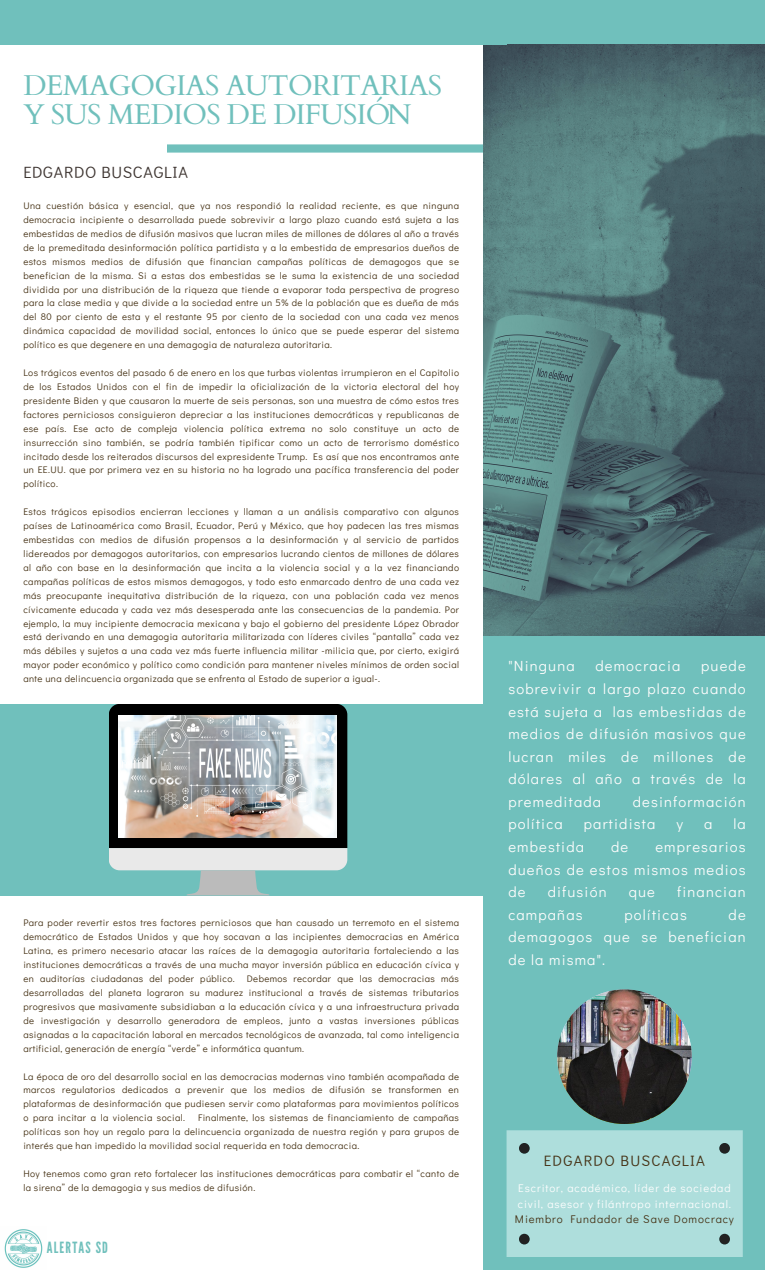
<style>
.page{position:relative;width:765px;height:1270px;background:#fff}
.page>*{position:absolute;margin:0;border:0;box-sizing:border-box;transform-origin:0 0}
.t1{font:28.59px "Cardo";letter-spacing:-.025em;color:#70c0bc}
.t2{font:16.27px "Didact Gothic";letter-spacing:.04em;color:#3e3531}
.t3{font:15.47px "League Gothic";letter-spacing:.08em;color:#70c0bc}
.t4{font:14.98px "Didact Gothic";letter-spacing:.08em;color:#453114}
.t5{font:14.7px/22.6px "Didact Gothic";letter-spacing:.08em;color:#fcfcfc;text-align:justify}
.t6{font:11.09px/15.3px "Didact Gothic";letter-spacing:.08em;color:#fefefe}
.t7{font:11.09px "Didact Gothic";letter-spacing:.08em;color:#453114}
.t8{font:9.52px/13.9px "Didact Gothic";letter-spacing:.04em;color:#453114;text-align:justify}
</style>
<div class="page">
<div style="left:483px;top:0;width:282px;height:1270px;background:#70c0bc"></div>
<svg style="left:167px;top:144px;width:316px;height:9px"></svg>
<div style="left:507px;top:1130px;width:236px;height:127px;background:#aededc"></div>
<div style="left:519px;top:1143px;width:11px;height:11px;background:#222;border-radius:50%"></div>
<div style="left:719px;top:1143px;width:11px;height:11px;background:#222;border-radius:50%"></div>
<div style="left:719px;top:1234px;width:11px;height:10px;background:#222;border-radius:50%"></div>
<div style="left:519px;top:1234px;width:11px;height:10px;background:#222;border-radius:50%"></div>
<img style="left:483px;top:45px;width:282px;height:590px">
<img style="left:557px;top:989px;width:135px;height:135px;border-radius:50%">
<div style="left:0;top:0;width:506px;height:45px;background:#70c0bc"></div>
<img style="left:4px;top:1229px;width:39px;height:39px">
<div style="left:0;top:704px;width:485px;height:191px;background:#70c0bc"></div>
<svg style="left:109px;top:704px;width:238px;height:191px"></svg>
<img style="left:119px;top:715px;width:218px;height:123px">
<p class="t1" style="left:23px;top:67px;width:420px">DEMAGOGIAS AUTORITARIAS</p>
<p class="t1" style="left:23px;top:95px;width:390px">Y SUS MEDIOS DE DIFUSIÓN</p>
<p class="t2" style="left:23px;top:161px;width:166px">EDGARDO BUSCAGLIA</p>
<p class="t8" style="left:23px;top:198px;width:437px">Una cuestión básica y esencial, que ya nos respondió la realidad reciente, es que ninguna democracia incipiente o desarrollada puede sobrevivir a largo plazo cuando está sujeta a las embestidas de medios de difusión masivos que lucran miles de millones de dólares al año a través de la premeditada desinformación política partidista y a la embestida de empresarios dueños de estos mismos medios de difusión que financian campañas políticas de demagogos que se benefician de la misma. Si a estas dos embestidas se le suma la existencia de una sociedad dividida por una distribución de la riqueza que tiende a evaporar toda perspectiva de progreso para la clase media y que divide a la sociedad entre un 5% de la población que es dueña de más del 80 por ciento de esta y el restante 95 por ciento de la sociedad con una cada vez menos dinámica capacidad de movilidad social, entonces lo único que se puede esperar del sistema político es que degenere en una demagogia de naturaleza autoritaria.</p>
<p class="t8" style="left:23px;top:365px;width:437px">Los trágicos eventos del pasado 6 de enero en los que turbas violentas irrumpieron en el Capitolio de los Estados Unidos con el fin de impedir la oficialización de la victoria electoral del hoy presidente Biden y que causaron la muerte de seis personas, son una muestra de cómo estos tres factores perniciosos consiguieron depreciar a las instituciones democráticas y republicanas de ese país. Ese acto de compleja violencia política extrema no solo constituye un acto de insurrección sino también, se podría también tipificar como un acto de terrorismo doméstico incitado desde los reiterados discursos del expresidente Trump. Es así que nos encontramos ante un EE.UU. que por primera vez en su historia no ha logrado una pacífica transferencia del poder político.</p>
<p class="t8" style="left:23px;top:505px;width:437px">Estos trágicos episodios encierran lecciones y llaman a un análisis comparativo con algunos países de Latinoamérica como Brasil, Ecuador, Perú y México, que hoy padecen las tres mismas embestidas con medios de difusión propensos a la desinformación y al servicio de partidos lidereados por demagogos autoritarios, con empresarios lucrando cientos de millones de dólares al año con base en la desinformación que incita a la violencia social y a la vez financiando campañas políticas de estos mismos demagogos, y todo esto enmarcado dentro de una cada vez más preocupante inequitativa distribución de la riqueza, con una población cada vez menos cívicamente educada y cada vez más desesperada ante las consecuencias de la pandemia. Por ejemplo, la muy incipiente democracia mexicana y bajo el gobierno del presidente López Obrador está derivando en una demagogia autoritaria militarizada con líderes civiles “pantalla” cada vez más débiles y sujetos a una cada vez más fuerte influencia militar -milicia que, por cierto, exigirá mayor poder económico y político como condición para mantener niveles mínimos de orden social ante una delincuencia organizada que se enfrenta al Estado de superior a igual-.</p>
<p class="t8" style="left:23px;top:916px;width:437px">Para poder revertir estos tres factores perniciosos que han causado un terremoto en el sistema democrático de Estados Unidos y que hoy socavan a las incipientes democracias en América Latina, es primero necesario atacar las raíces de la demagogia autoritaria fortaleciendo a las instituciones democráticas a través de una mucha mayor inversión pública en educación cívica y en auditorías ciudadanas del poder público.</p>
<p class="t8" style="left:23px;top:971px;width:437px;text-indent:223px">Debemos recordar que las democracias más desarrolladas del planeta lograron su madurez institucional a través de sistemas tributarios progresivos que masivamente subsidiaban a la educación cívica y a una infraestructura privada de investigación y desarrollo generadora de empleos, junto a vastas inversiones públicas asignadas a la capacitación laboral en mercados tecnológicos de avanzada, tal como inteligencia artificial, generación de energía “verde” e informática quantum.</p>
<p class="t8" style="left:23px;top:1069px;width:437px">La época de oro del desarrollo social en las democracias modernas vino también acompañada de marcos regulatorios dedicados a prevenir que los medios de difusión se transformen en plataformas de desinformación que pudiesen servir como plataformas para movimientos políticos o para incitar a la violencia social.</p>
<p class="t8" style="left:23px;top:1111px;width:437px;text-indent:175px">Finalmente, los sistemas de financiamiento de campañas políticas son hoy un regalo para la delincuencia organizada de nuestra región y para grupos de interés que han impedido la movilidad social requerida en toda democracia.</p>
<p class="t8" style="left:23px;top:1166px;width:437px">Hoy tenemos como gran reto fortalecer las instituciones democráticas para combatir el “canto de la sirena” de la demagogia y sus medios de difusión.</p>
<p class="t3" style="left:47px;top:1239px;width:63px">ALERTAS SD</p>
<p class="t5" style="left:508px;top:654px;width:239px;text-indent:193px">puede sobrevivir a largo plazo cuando está sujeta a las embestidas de medios de difusión masivos que lucran miles de millones de dólares al año a través de la premeditada</p>
<p class="t5" style="left:508px;top:654px;width:68px">"Ninguna</p>
<p class="t5" style="left:595px;top:654px;width:87px">democracia</p>
<p class="t5" style="left:633px;top:790px;width:114px">desinformación</p>
<p class="t5" style="left:508px;top:812px;width:56px">política</p>
<p class="t5" style="left:584px;top:812px;width:73px">partidista</p>
<p class="t5" style="left:676px;top:812px;width:8px">y</p>
<p class="t5" style="left:704px;top:812px;width:10px">a</p>
<p class="t5" style="left:733px;top:812px;width:14px">la</p>
<p class="t5" style="left:508px;top:835px;width:77px">embestida</p>
<p class="t5" style="left:611px;top:835px;width:19px">de</p>
<p class="t5" style="left:508px;top:835px;width:239px;text-indent:147px">empresarios dueños de estos mismos medios de</p>
<p class="t5" style="left:548px;top:880px;width:60px">difusión</p>
<p class="t5" style="left:629px;top:880px;width:28px">que</p>
<p class="t5" style="left:677px;top:880px;width:70px">financian</p>
<p class="t5" style="left:508px;top:903px;width:76px">campañas</p>
<p class="t5" style="left:624px;top:903px;width:64px">políticas</p>
<p class="t5" style="left:508px;top:903px;width:239px;text-indent:220px">de demagogos que se benefician de la misma".</p>
<p class="t4" style="left:544px;top:1151px;width:163px">EDGARDO BUSCAGLIA</p>
<p class="t6" style="left:518px;top:1180px;width:215px">Escritor, académico, líder de sociedad civil, asesor y filántropo internacional.</p>
<p class="t7" style="left:515px;top:1211px;width:220px">Miembro Fundador de Save Domocracy</p>
</div>
